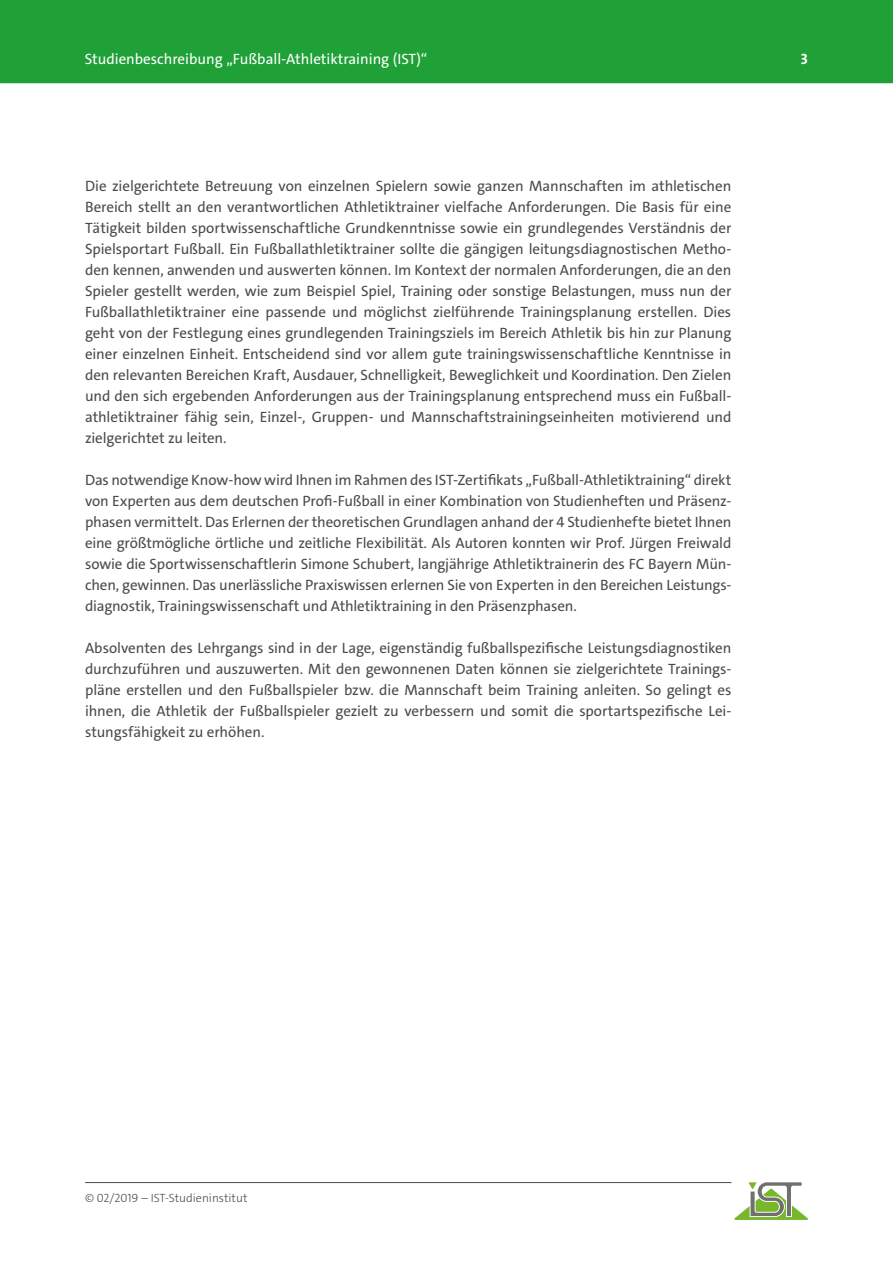
<style>
.page{position:relative;width:893px;height:1263px;background:#fff}
.page>*{position:absolute;margin:0;border:0;box-sizing:border-box;transform-origin:0 0}
.t1{font:15px/21px "The Sans C4 s";letter-spacing:-.005em;color:#4b4b4a;text-align:justify}
.t2{font:15px "The Sans C4 s";color:#fff}
.t3{font:700 15px "The Sans C4 s";color:#fff}
.t4{font:300 12px "The Sans C4 s";color:#4b4b4a}
</style>
<div class="page">
<hr style="left:85px;top:1182px;width:646px;height:1px;background:#4b4b4a">
<svg style="left:734px;top:1182px;width:74px;height:38px"></svg>
<div style="left:0;top:0;width:893px;height:83px;background:#1fa138"></div>
<p class="t2" style="left:85px;top:49px;width:344px">Studienbeschreibung „Fußball-Athletiktraining (IST)“</p>
<p class="t3" style="left:801px;top:49px;width:9px">3</p>
<p class="t1" style="left:85px;top:175px;width:648px">Die zielgerichtete Betreuung von einzelnen Spielern sowie ganzen Mannschaften im athletischen Bereich stellt an den verantwortlichen Athletiktrainer vielfache Anforderungen. Die Basis für eine Tätigkeit bilden sportwissenschaftliche Grundkenntnisse sowie ein grundlegendes Verständnis der Spielsportart Fußball. Ein Fußballathletiktrainer sollte die gängigen leitungsdiagnostischen Metho&shy;den kennen, anwenden und auswerten können. Im Kontext der normalen Anforderungen, die an den Spieler gestellt werden, wie zum Beispiel Spiel, Training oder sonstige Belastungen, muss nun der Fußballathletiktrainer eine passende und möglichst zielführende Trainingsplanung erstellen. Dies geht von der Festlegung eines grundlegenden Trainingsziels im Bereich Athletik bis hin zur Planung einer einzelnen Einheit. Entscheidend sind vor allem gute trainingswissenschaftliche Kenntnisse in den relevanten Bereichen Kraft, Ausdauer, Schnelligkeit, Beweglichkeit und Koordination. Den Zielen und den sich ergebenden Anforderungen aus der Trainingsplanung entsprechend muss ein Fußball&shy;athletiktrainer fähig sein, Einzel-, Gruppen- und Mannschaftstrainingseinheiten motivierend und zielgerichtet zu leiten.</p>
<p class="t1" style="left:85px;top:469px;width:648px">Das notwendige Know-how wird Ihnen im Rahmen des IST-Zertifikats „Fußball-Athletiktraining“ direkt von Experten aus dem deutschen Profi-Fußball in einer Kombination von Studienheften und Präsenz&shy;phasen vermittelt. Das Erlernen der theoretischen Grundlagen anhand der 4 Studienhefte bietet Ihnen eine größtmögliche örtliche und zeitliche Flexibilität. Als Autoren konnten wir Prof. Jürgen Freiwald sowie die Sportwissenschaftlerin Simone Schubert, langjährige Athletiktrainerin des FC Bayern Mün&shy;chen, gewinnen. Das unerlässliche Praxiswissen erlernen Sie von Experten in den Bereichen Leistungs&shy;diagnostik, Trainingswissenschaft und Athletiktraining in den Präsenzphasen.</p>
<p class="t1" style="left:85px;top:637px;width:648px">Absolventen des Lehrgangs sind in der Lage, eigenständig fußballspezifische Leistungsdiagnostiken durchzuführen und auszuwerten. Mit den gewonnenen Daten können sie zielgerichtete Trainings&shy;pläne erstellen und den Fußballspieler bzw. die Mannschaft beim Training anleiten. So gelingt es ihnen, die Athletik der Fußballspieler gezielt zu verbessern und somit die sportartspezifische Lei&shy;stungsfähigkeit zu erhöhen.</p>
<p class="t4" style="left:85px;top:1190px;width:164px">© 02/2019 – IST-Studieninstitut</p>
</div>
